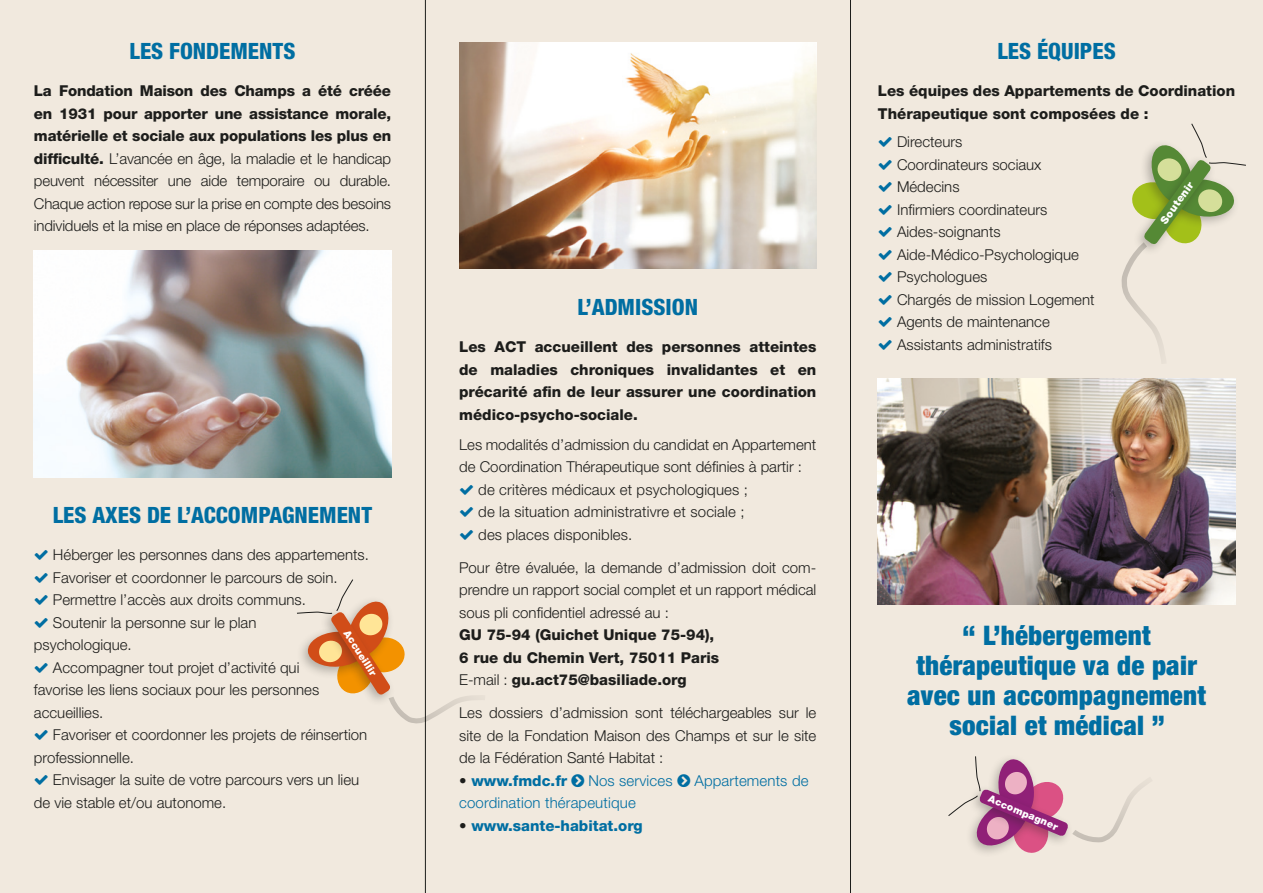
<style>
.page{position:relative;width:1263px;height:893px;background:#fff}
.page>*{position:absolute;margin:0;border:0;box-sizing:border-box;transform-origin:0 0}
.t1{font:900 condensed 27px/30px "Helvetica Neue LT Std";letter-spacing:.01em;color:#006ea2;text-align:center}
.t2{font:800 condensed 22.5px "Helvetica Neue LT Std";color:#006ea2}
.t3{font:300 15px/22.5px "Helvetica Neue LT Std";color:#1d1d1b;text-align:justify}
.t4{font:800 15px/22.5px "Helvetica Neue LT Std";color:#1d1d1b}
.t5{font:300 15px "Helvetica Neue LT Std";letter-spacing:.01em;color:#006ea2}
.t6{font:800 15px "Helvetica Neue LT Std";color:#006ea2}
.t7{font:900 10.65px "Helvetica Neue LT Std";color:#fff}
.t8{font:900 10.05px "Helvetica Neue LT Std";color:#fff}
.s1{font-weight:800}
.s2{font-weight:300}
.s3{color:#1d1d1b}
</style>
<div class="page">
<div style="left:850px;top:0;width:413px;height:893px;background:#f1e9de"></div>
<div style="left:425px;top:0;width:425px;height:893px;background:#f1e9de"></div>
<hr style="left:850px;top:0;width:1px;height:893px;background:#1d1d1b">
<div style="left:0;top:0;width:425px;height:893px;background:#f1e9de"></div>
<hr style="left:425px;top:0;width:1px;height:893px;background:#1d1d1b">
<img style="left:459px;top:43px;width:357px;height:226px">
<img style="left:878px;top:378px;width:357px;height:227px">
<img style="left:34px;top:251px;width:357px;height:226px">
<svg style="left:948px;top:756px;width:199px;height:97px"></svg>
<svg style="left:1121px;top:123px;width:125px;height:232px"></svg>
<svg style="left:297px;top:578px;width:183px;height:150px"></svg>
<h2 class="t2" style="left:997px;top:37px;width:120px">LES ÉQUIPES</h2>
<p class="t4" style="left:878px;top:79px;width:359px">Les équipes des Appartements de Coordination<br>Thérapeutique sont composées de :</p>
<p class="t3" style="left:897px;top:130px;width:199px;text-align:left">Directeurs<br>Coordinateurs sociaux<br>Médecins<br>Infirmiers coordinateurs<br>Aides-soignants<br>Aide-Médico-Psychologique<br>Psychologues<br>Chargés de mission Logement<br>Agents de maintenance<br>Assistants administratifs</p>
<h2 class="t2" style="left:130px;top:37px;width:167px">LES FONDEMENTS</h2>
<p class="t3" style="left:34px;top:79px;width:359px"><span class="s1">La Fondation Maison des Champs a été créée en 1931 pour apporter une assistance morale, matérielle et sociale aux populations les plus en difficulté.</span> L’avancée en âge, la maladie et le handicap peuvent nécessiter une aide temporaire ou durable.<br>Chaque action repose sur la prise en compte des besoins individuels et la mise en place de réponses adaptées.</p>
<p class="t7" style="left:1157px;top:219px;width:50px;rotate:-54deg">Soutenir</p>
<h2 class="t2" style="left:577px;top:293px;width:122px">L’ADMISSION</h2>
<p class="t4" style="left:459px;top:336px;width:359px;text-align:justify">Les ACT accueillent des personnes atteintes de maladies chroniques invalidantes et en précarité afin de leur assurer une coordination médico-psycho-sociale.</p>
<p class="t3" style="left:459px;top:433px;width:359px">Les modalités d’admission du candidat en Appartement</p>
<p class="t3" style="left:459px;top:455px;width:344px">de Coordination Thérapeutique sont définies à partir :</p>
<p class="t3" style="left:478px;top:478px;width:271px">de critères médicaux et psychologiques ;</p>
<p class="t3" style="left:478px;top:500px;width:268px">de la situation administrativre et sociale ;</p>
<p class="t3" style="left:478px;top:523px;width:156px">des places disponibles.</p>
<p class="t3" style="left:459px;top:556px;width:359px">Pour être évaluée, la demande d’admission doit com&shy;prendre un rapport social complet et un rapport médical sous pli confidentiel adressé au :</p>
<p class="t4" style="left:459px;top:624px;width:262px">GU 75-94 (Guichet Unique 75-94),<br>6 rue du Chemin Vert, 75011 Paris<br><span class="s2">E-mail :</span> gu.act75@basiliade.org</p>
<p class="t3" style="left:459px;top:701px;width:359px">Les dossiers d’admission sont téléchargeables sur le site de la Fondation Maison des Champs et sur le site de la Fédération Santé Habitat :</p>
<p class="t6" style="left:459px;top:772px;width:110px"><span class="s3">•</span> www.fmdc.fr</p>
<p class="t5" style="left:588px;top:771px;width:86px">Nos services</p>
<p class="t5" style="left:694px;top:771px;width:116px">Appartements de</p>
<p class="t5" style="left:459px;top:794px;width:178px">coordination thérapeutique</p>
<p class="t6" style="left:459px;top:817px;width:185px"><span class="s3">•</span> www.sante-habitat.org</p>
<h2 class="t2" style="left:53px;top:501px;width:321px">LES AXES DE L’ACCOMPAGNEMENT</h2>
<p class="t3" style="left:53px;top:543px;width:317px">Héberger les personnes dans des appartements.</p>
<p class="t3" style="left:53px;top:566px;width:286px">Favoriser et coordonner le parcours de soin.</p>
<p class="t3" style="left:53px;top:588px;width:254px">Permettre l’accès aux droits communs.</p>
<p class="t3" style="left:53px;top:611px;width:205px">Soutenir la personne sur le plan</p>
<p class="t3" style="left:34px;top:633px;width:99px">psychologique.</p>
<p class="t3" style="left:53px;top:656px;width:248px">Accompagner tout projet d’activité qui</p>
<p class="t3" style="left:34px;top:678px;width:287px">favorise les liens sociaux pour les personnes</p>
<p class="t3" style="left:34px;top:701px;width:71px">accueillies.</p>
<p class="t3" style="left:53px;top:723px;width:316px">Favoriser et coordonner les projets de réinsertion</p>
<p class="t3" style="left:34px;top:746px;width:102px">professionnelle.</p>
<p class="t3" style="left:53px;top:768px;width:308px">Envisager la suite de votre parcours vers un lieu</p>
<p class="t3" style="left:34px;top:791px;width:194px">de vie stable et/ou autonome.</p>
<p class="t8" style="left:991px;top:792px;width:76px;rotate:23deg">Accompagner</p>
<h1 class="t1" style="left:907px;top:620px;width:300px">“ L’hébergement thérapeutique va de pair avec un accompagnement social et médical ”</h1>
<p class="t8" style="left:351px;top:628px;width:54px;rotate:57deg">Accueillir</p>
</div>
